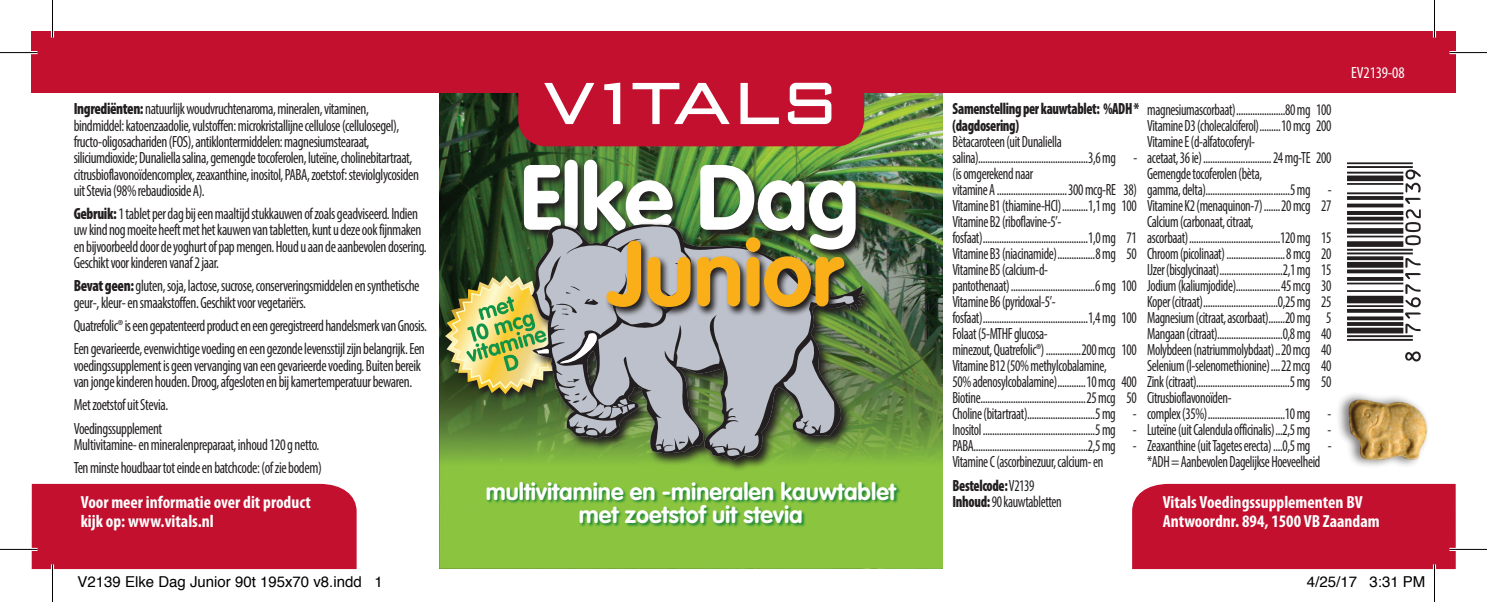
<style>
.page{position:relative;width:1487px;height:602px;background:#fff}
.page>*{position:absolute;margin:0;border:0;box-sizing:border-box;transform-origin:0 0}
.t1{font:700 91px "VAG Rounded";letter-spacing:-.01em;color:#fff}
.t2{font:700 91px "VAG Rounded";letter-spacing:-.01em;color:#faaf18}
.t3{font:73.75px "Upc Half BT";color:#231f20}
.t4{font:700 23.5px/23.8px "VAG Rounded";color:#fff;text-align:center}
.t5{font:700 condensed 17.5px/18.5px "Myriad Pro";color:#fff}
.t6{font:condensed 16.25px/16px "Myriad Pro";letter-spacing:-.025em;color:#231f20;scale:.85 1}
.t7{font:condensed 16.25px/16.2px "Myriad Pro";letter-spacing:-.025em;color:#231f20;scale:.9 1}
.t8{font:900 condensed 16.25px/16px "Myriad Pro";letter-spacing:-.025em;color:#231f20;scale:.85 1}
.t9{font:condensed 16.25px "Myriad Pro";letter-spacing:-.01em;color:#fff}
.t10{font:15px "Helvetica";color:#000}
.s1{font-weight:900}
</style>
<div class="page">
<img style="left:440px;top:92px;width:503px;height:475px">
<svg style="left:522px;top:158px;width:343px;height:101px;background:#3d5c30"></svg>
<svg style="left:530px;top:221px;width:348px;height:251px;background:#719e3f"></svg>
<svg style="left:532px;top:222px;width:334px;height:237px;background:#818f7c"></svg>
<img style="left:445px;top:275px;width:153px;height:128px">
<div style="left:487px;top:481px;width:414px;height:46px;background:#00783a;opacity:.75"></div>
<svg style="left:604px;top:236px;width:250px;height:80px;background:#686f6a"></svg>
<div style="left:31px;top:31px;width:1425px;height:61px;background:#c3102f"></div>
<svg style="left:518px;top:82px;width:346px;height:64px"></svg>
<div style="left:32px;top:483px;width:325px;height:85px;background:#c3102f"></div>
<img style="left:1339px;top:394px;width:89px;height:72px">
<hr style="left:0;top:51px;width:38px;height:3px;background:#fff">
<hr style="left:1449px;top:51px;width:38px;height:3px;background:#fff">
<hr style="left:0;top:547px;width:38px;height:3px;background:#fff">
<hr style="left:51px;top:0;width:3px;height:37px;background:#fff">
<hr style="left:51px;top:564px;width:3px;height:37px;background:#fff">
<hr style="left:1433px;top:0;width:3px;height:37px;background:#fff">
<hr style="left:0;top:52px;width:38px;height:1px;background:#000">
<hr style="left:1449px;top:52px;width:38px;height:1px;background:#000">
<hr style="left:0;top:548px;width:38px;height:1px;background:#000">
<hr style="left:1449px;top:548px;width:38px;height:1px;background:#000">
<hr style="left:52px;top:0;width:1px;height:37px;background:#000">
<hr style="left:52px;top:564px;width:1px;height:37px;background:#000">
<hr style="left:1434px;top:0;width:1px;height:37px;background:#000">
<hr style="left:1434px;top:564px;width:1px;height:37px;background:#000">
<div style="left:1132px;top:483px;width:324px;height:87px;background:#c3102f"></div>
<p class="t9" style="left:1351px;top:63px;width:55px">EV2139-08</p>
<p class="t7" style="left:74px;top:101px;width:385px"><span class="s1">Ingrediënten:</span> natuurlijk woudvruchtenaroma, mineralen, vitaminen, bindmiddel: katoenzaadolie, vulstoffen: microkristallijne cellulose (cellulosegel), fructo-oligosachariden (FOS), antiklontermiddelen: magnesiumstearaat, siliciumdioxide; Dunaliella salina, gemengde tocoferolen, luteïne, cholinebitartraat, citrusbioflavonoïdencomplex, zeaxanthine, inositol, PABA, zoetstof: steviolglycosiden uit Stevia (98% rebaudioside A).</p>
<p class="t7" style="left:74px;top:205px;width:394px"><span class="s1">Gebruik:</span> 1 tablet per dag bij een maaltijd stukkauwen of zoals geadviseerd. Indien uw kind nog moeite heeft met het kauwen van tabletten, kunt u deze ook fijnmaken en bijvoorbeeld door de yoghurt of pap mengen. Houd u aan de aanbevolen dosering.<br>Geschikt voor kinderen vanaf 2 jaar.</p>
<p class="t7" style="left:74px;top:277px;width:386px"><span class="s1">Bevat geen:</span> gluten, soja, lactose, sucrose, conserveringsmiddelen en synthetische geur-, kleur- en smaakstoffen. Geschikt voor vegetariërs.</p>
<p class="t7" style="left:74px;top:313px;width:394px;line-height:23.2px">Quatrefolic® is een gepatenteerd product en een geregistreerd handelsmerk van Gnosis.<br>Een gevarieerde, evenwichtige voeding en een gezonde levensstijl zijn belangrijk. Een</p>
<p class="t7" style="left:74px;top:356px;width:387px">voedingssupplement is geen vervanging van een gevarieerde voeding. Buiten bereik van jonge kinderen houden. Droog, afgesloten en bij kamertemperatuur bewaren.</p>
<p class="t7" style="left:74px;top:393px;width:106px;line-height:23.2px">Met zoetstof uit Stevia.<br>Voedingssupplement</p>
<p class="t7" style="left:74px;top:432px;width:277px;line-height:23.2px">Multivitamine- en mineralenpreparaat, inhoud 120 g netto.<br>Ten minste houdbaar tot einde en batchcode: (of zie bodem)</p>
<p class="t5" style="left:81px;top:492px;width:231px">Voor meer informatie over dit product kijk op: www.vitals.nl</p>
<p class="t5" style="left:1163px;top:492px;width:218px">Vitals Voedingssupplementen BV<br>Antwoordnr. 894, 1500 VB Zaandam</p>
<p class="t8" style="left:952px;top:101px;width:221px">Samenstelling per kauwtablet: %ADH * (dagdosering)</p>
<p class="t6" style="left:952px;top:133px;width:219px">Bètacaroteen (uit Dunaliella salina)...............................................3,6 mg - (is omgerekend naar<br>vitamine A ..............................300 mcg-RE 38)<br>Vitamine B1 (thiamine-HCl)...........1,1 mg 100<br>Vitamine B2 (riboflavine-5’- fosfaat).............................................1,0 mg 71<br>Vitamine B3 (niacinamide)................8 mg 50<br>Vitamine B5 (calcium-d&shy;pantothenaat)....................................6 mg 100<br>Vitamine B6 (pyridoxal-5’- fosfaat).............................................1,4 mg 100<br>Folaat (5-MTHF glucosa-<br>minezout, Quatrefolic®)...............200 mcg 100<br>Vitamine B12 (50% methylcobalamine,<br>50% adenosylcobalamine)............10 mcg 400<br>Biotine.............................................25 mcg 50<br>Choline (bitartraat).............................5 mg - Inositol................................................5 mg - PABA.................................................2,5 mg - Vitamine C (ascorbinezuur, calcium- en</p>
<p class="t6" style="left:1147px;top:101px;width:219px">magnesiumascorbaat).....................80 mg 100<br>Vitamine D3 (cholecalciferol).........10 mcg 200<br>Vitamine E (d-alfatocoferyl-<br>acetaat, 36 ie).............................24 mg-TE 200<br>Gemengde tocoferolen (bèta,<br>gamma, delta)....................................5 mg - Vitamine K2 (menaquinon-7).......20 mcg 27<br>Calcium (carbonaat, citraat, ascorbaat).......................................120 mg 15<br>Chroom (picolinaat).........................8 mcg 20<br>IJzer (bisglycinaat)...........................2,1 mg 15<br>Jodium (kaliumjodide)...................45 mcg 30<br>Koper (citraat)................................0,25 mg 25<br>Magnesium (citraat, ascorbaat).......20 mg 5<br>Mangaan (citraat)............................0,8 mg 40<br>Molybdeen (natriummolybdaat)..20 mcg 40<br>Selenium (l-selenomethionine)....22 mcg 40<br>Zink (citraat)........................................5 mg 50<br>Citrusbioflavonoïden-<br>complex (35%).................................10 mg - Luteïne (uit Calendula officinalis)...2,5 mg - Zeaxanthine (uit Tagetes erecta)....0,5 mg - *ADH = Aanbevolen Dagelijkse Hoeveelheid</p>
<h1 class="t1" style="left:520px;top:144px;width:341px">Elke Dag</h1>
<h2 class="t3" style="left:1352px;top:361px;width:213px;rotate:-90deg">©xHLGRLHy002139z</h2>
<h1 class="t2" style="left:608px;top:220px;width:236px">Junior</h1>
<p class="t6" style="left:952px;top:476px;width:130px"><span class="s1">Bestelcode:</span> V2139<br><span class="s1">Inhoud:</span> 90 kauwtabletten</p>
<h3 class="t4" style="left:486px;top:480px;width:412px">multivitamine en -mineralen kauwtablet met zoetstof uit stevia</h3>
<p class="t10" style="left:78px;top:569px;width:307px">V2139 Elke Dag Junior 90t 195x70 v8.indd 1</p>
<p class="t10" style="left:1307px;top:569px;width:120px">4/25/17 3:31 PM</p>
</div>
